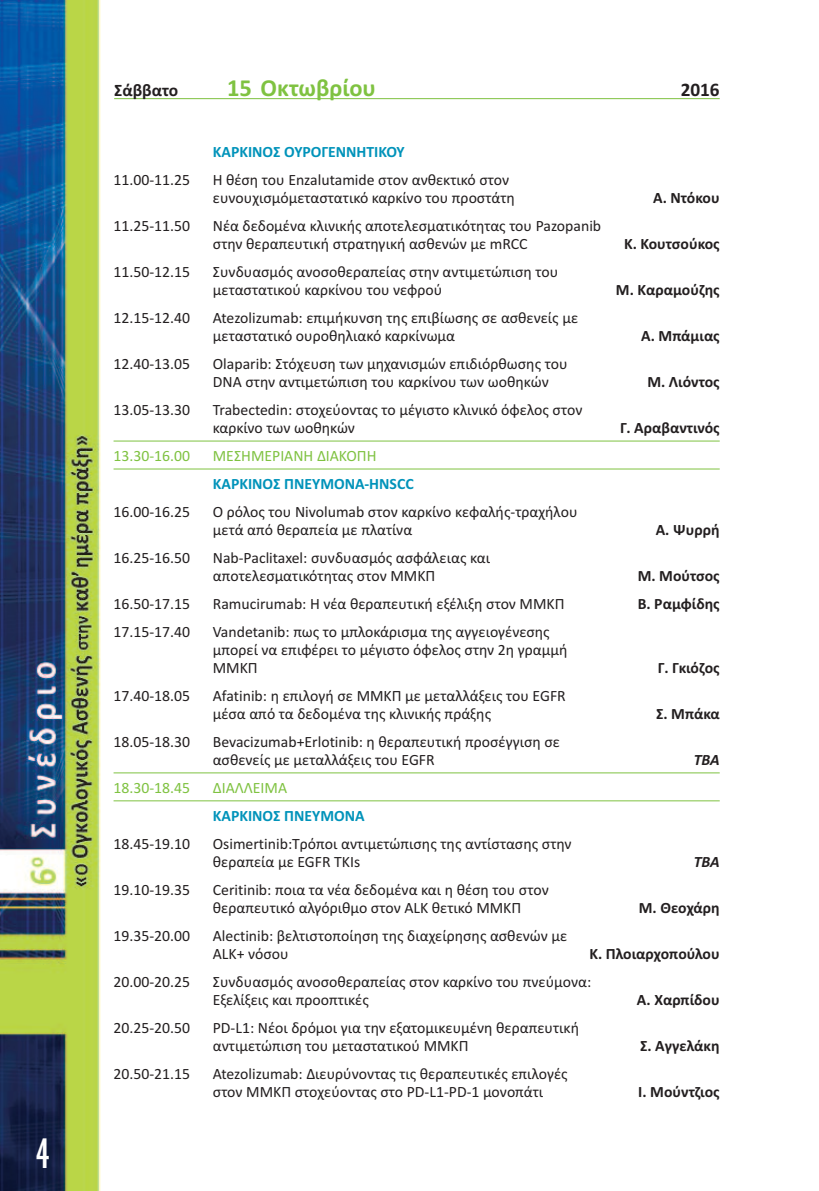
<style>
.page{position:relative;width:819px;height:1191px;background:#fff}
.page>*{position:absolute;margin:0;border:0;box-sizing:border-box;transform-origin:0 0}
.t1{font:35px "CF Blast Gothic Maxi";color:#fff}
.t2{font:700 24.5px "Calibri";color:#7fc241}
.t3{font:700 19.25px "Calibri";color:#231f20}
.t4{font:700 17.5px "Calibri";color:#231f20}
.t5{font:15.75px/18px "Calibri";color:#231f20}
.t6{font:700 15.75px "Calibri";color:#231f20}
.t7{font:700 15.75px "Calibri";color:#0093ba}
.t8{font:15.75px "Calibri";color:#7fc241}
.t9{font:italic 700 15.75px "Calibri";letter-spacing:-.005em;color:#231f20}
</style>
<div class="page">
<img style="left:0;top:0;width:720px;height:1191px">
<hr style="left:113px;top:440px;width:606px;height:1px;background:#7fc241">
<hr style="left:113px;top:468px;width:606px;height:1px;background:#7fc241">
<hr style="left:113px;top:772px;width:606px;height:1px;background:#7fc241">
<hr style="left:113px;top:800px;width:606px;height:1px;background:#7fc241">
<hr style="left:114px;top:98px;width:605px;height:1px;background:#7fc241">
<h1 class="t1" style="left:36px;top:1133px;width:15px">4</h1>
<p class="t4" style="left:114px;top:79px;width:66px">Σάββατο</p>
<h2 class="t2" style="left:227px;top:73px;width:150px">15 Οκτωβρίου</h2>
<p class="t3" style="left:680px;top:78px;width:41px">2016</p>
<p class="t7" style="left:213px;top:143px;width:193px">KAΡΚΙΝΟΣ OYΡΟΓΕΝΝΗΤΙΚΟΥ</p>
<p class="t5" style="left:113px;top:171px;width:78px">11.00-11.25</p>
<p class="t5" style="left:213px;top:171px;width:304px">Η θέση του Enzalutamide στον ανθεκτικό στον ευνουχισμόμεταστατικό καρκίνο του προστάτη</p>
<p class="t5" style="left:113px;top:217px;width:78px">11.25-11.50</p>
<p class="t5" style="left:213px;top:217px;width:390px">Νέα δεδομένα κλινικής αποτελεσματικότητας του Pazopanib στην θεραπευτική στρατηγική ασθενών με mRCC</p>
<p class="t5" style="left:113px;top:263px;width:78px">11.50-12.15</p>
<p class="t5" style="left:213px;top:263px;width:347px">Συνδυασμός ανοσοθεραπείας στην αντιμετώπιση του μεταστατικού καρκίνου του νεφρού</p>
<p class="t5" style="left:113px;top:309px;width:78px">12.15-12.40</p>
<p class="t5" style="left:213px;top:309px;width:367px">Atezolizumab: επιμήκυνση της επιβίωσης σε ασθενείς με μεταστατικό ουροθηλιακό καρκίνωμα</p>
<p class="t5" style="left:113px;top:355px;width:78px">12.40-13.05</p>
<p class="t5" style="left:213px;top:355px;width:356px">Οlaparib: Στόχευση των μηχανισμών επιδιόρθωσης του<br>DNA στην αντιμετώπιση του καρκίνου των ωοθηκών</p>
<p class="t5" style="left:113px;top:401px;width:78px">13.05-13.30</p>
<p class="t5" style="left:213px;top:401px;width:371px">Trabectedin: στοχεύοντας το μέγιστο κλινικό όφελος στον καρκίνο των ωοθηκών</p>
<p class="t8" style="left:113px;top:446px;width:78px">13.30-16.00</p>
<p class="t8" style="left:213px;top:446px;width:165px">ΜΕΣΗΜΕΡΙΑΝΗ ΔΙΑΚΟΠΗ</p>
<p class="t7" style="left:213px;top:474px;width:202px">KAΡΚΙΝΟΣ ΠΝΕΥΜΟΝΑ-HNSCC</p>
<p class="t5" style="left:113px;top:503px;width:78px">16.00-16.25</p>
<p class="t5" style="left:213px;top:503px;width:366px">O ρόλος τoυ Nivolumab στον καρκίνο κεφαλής-τραχήλου μετά από θεραπεία με πλατίνα</p>
<p class="t5" style="left:113px;top:548px;width:78px">16.25-16.50</p>
<p class="t5" style="left:213px;top:548px;width:279px">Nab-Paclitaxel: συνδυασμός ασφάλειας και αποτελεσματικότητας στον ΜΜΚΠ</p>
<p class="t6" style="left:653px;top:189px;width:68px">Α. Ντόκου</p>
<p class="t6" style="left:624px;top:235px;width:97px">Κ. Κουτσούκος</p>
<p class="t6" style="left:616px;top:281px;width:105px">Μ. Καραμούζης</p>
<p class="t6" style="left:641px;top:327px;width:80px">Α. Μπάμιας</p>
<p class="t6" style="left:647px;top:373px;width:74px">Μ. Λιόντος</p>
<p class="t6" style="left:620px;top:418px;width:101px">Γ. Αραβαντινός</p>
<p class="t6" style="left:655px;top:520px;width:66px">Α. Ψυρρή</p>
<p class="t6" style="left:637px;top:566px;width:83px">Μ. Μούτσος</p>
<p class="t5" style="left:113px;top:594px;width:78px">16.50-17.15</p>
<p class="t5" style="left:213px;top:594px;width:353px">Ramucirumab: Η νέα θεραπευτική εξέλιξη στον ΜΜΚΠ</p>
<p class="t6" style="left:637px;top:594px;width:83px">Β. Ραμφίδης</p>
<p class="t5" style="left:113px;top:622px;width:78px">17.15-17.40</p>
<p class="t5" style="left:213px;top:622px;width:356px">Vandetanib: πως το μπλοκάρισμα της αγγειογένεσης μπορεί να επιφέρει το μέγιστο όφελος στην 2η γραμμή<br>ΜΜΚΠ</p>
<p class="t6" style="left:658px;top:658px;width:63px">Γ. Γκιόζος</p>
<p class="t5" style="left:113px;top:686px;width:78px">17.40-18.05</p>
<p class="t5" style="left:213px;top:686px;width:354px">Afatinib: η επιλογή σε ΜΜΚΠ με μεταλλάξεις του EGFR μέσα από τα δεδομένα της κλινικής πράξης</p>
<p class="t5" style="left:113px;top:732px;width:78px">18.05-18.30</p>
<p class="t5" style="left:213px;top:732px;width:349px">Bevacizumab+Erlotinib: η θεραπευτική προσέγγιση σε ασθενείς με μεταλλάξεις του EGFR</p>
<p class="t8" style="left:113px;top:778px;width:78px">18.30-18.45</p>
<p class="t8" style="left:213px;top:778px;width:76px">ΔΙΑΛΛΕΙΜΑ</p>
<p class="t7" style="left:213px;top:806px;width:153px">ΚΑΡΚΙΝΟΣ ΠΝΕΥΜΟΝΑ</p>
<p class="t5" style="left:113px;top:834px;width:78px">18.45-19.10</p>
<p class="t5" style="left:213px;top:834px;width:360px">Osimertinib:Tρόποι αντιμετώπισης της αντίστασης στην θεραπεία με EGFR TKIs</p>
<p class="t5" style="left:113px;top:880px;width:78px">19.10-19.35</p>
<p class="t5" style="left:213px;top:880px;width:337px">Ceritinib: ποια τα νέα δεδομένα και η θέση του στον θεραπευτικό αλγόριθμο στον ALK θετικό ΜΜΚΠ</p>
<p class="t5" style="left:113px;top:926px;width:78px">19.35-20.00</p>
<p class="t5" style="left:213px;top:926px;width:356px">Alectinib: βελτιστοποίηση της διαχείρησης ασθενών με<br>ALK+ νόσου</p>
<p class="t6" style="left:656px;top:704px;width:65px">Σ. Μπάκα</p>
<p class="t9" style="left:693px;top:750px;width:27px">ΤΒΑ</p>
<p class="t9" style="left:693px;top:852px;width:27px">ΤΒΑ</p>
<p class="t6" style="left:638px;top:898px;width:82px">Μ. Θεοχάρη</p>
<p class="t6" style="left:589px;top:944px;width:132px">Κ. Πλοιαρχοπούλου</p>
<p class="t5" style="left:113px;top:972px;width:78px">20.00-20.25</p>
<p class="t5" style="left:213px;top:972px;width:380px">Συνδυασμός ανοσοθεραπείας στον καρκίνο του πνεύμονα:<br>Εξελίξεις και προοπτικές</p>
<p class="t5" style="left:113px;top:1018px;width:78px">20.25-20.50</p>
<p class="t5" style="left:213px;top:1018px;width:368px">PD-L1: Νέοι δρόμοι για την εξατομικευμένη θεραπευτική αντιμετώπιση του μεταστατικού ΜΜΚΠ</p>
<p class="t5" style="left:113px;top:1064px;width:78px">20.50-21.15</p>
<p class="t5" style="left:213px;top:1064px;width:356px">Atezolizumab: Διευρύνοντας τις θεραπευτικές επιλογές στον ΜΜΚΠ στοχεύοντας στο PD-L1-PD-1 μονοπάτι</p>
<p class="t6" style="left:637px;top:990px;width:84px">Α. Χαρπίδου</p>
<p class="t6" style="left:640px;top:1036px;width:81px">Σ. Αγγελάκη</p>
<p class="t6" style="left:638px;top:1082px;width:83px">Ι. Μούντζιος</p>
</div>
